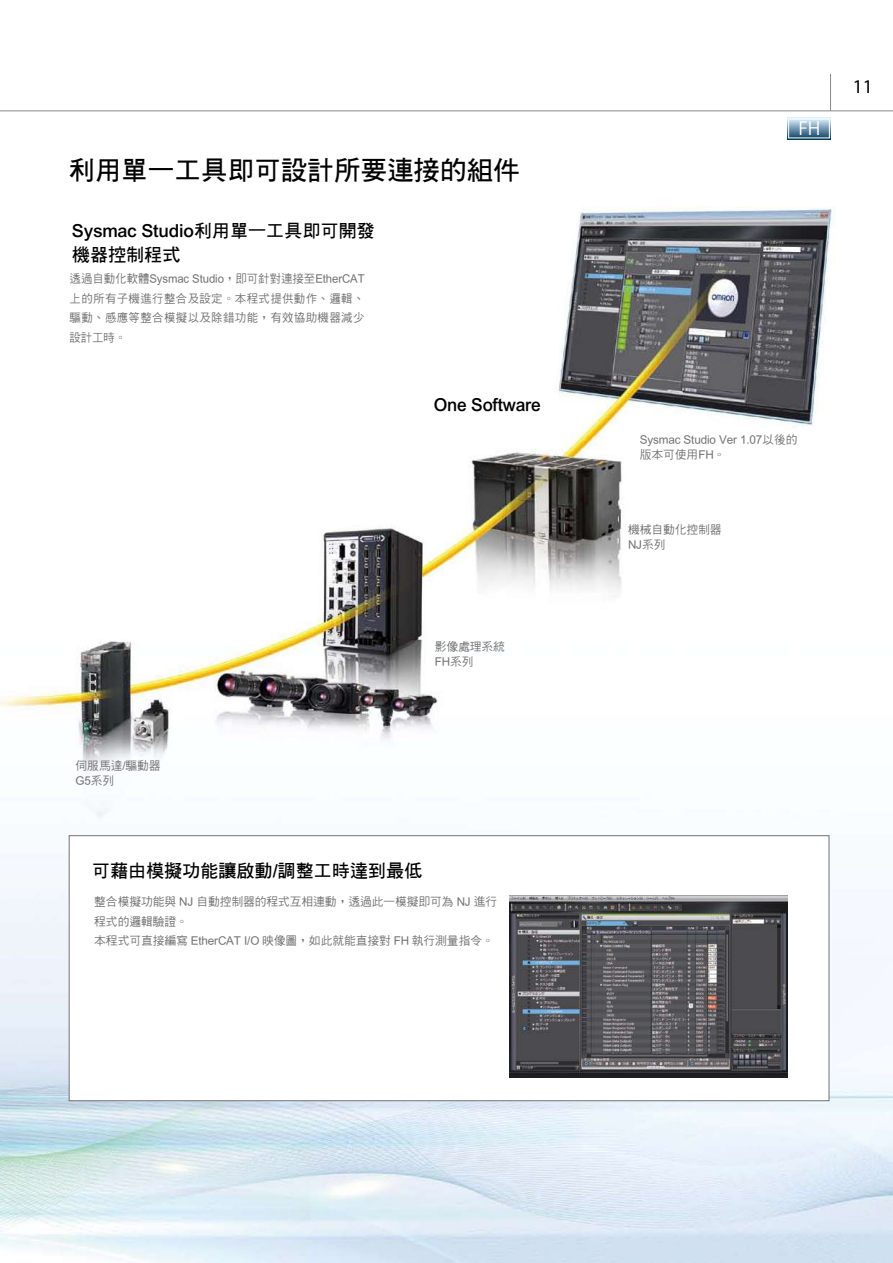
<style>
.page{position:relative;width:893px;height:1263px;background:#fff}
.page>*{position:absolute;margin:0;border:0;box-sizing:border-box;transform-origin:0 0}
.t1{font:26.55px "DF Hei Bd HKP BF";color:#000}
.t2{font:19.5px "Myriad Pro";color:#000}
.t3{font:18px/24px "DF Hei Bd HKP BF";color:#000}
.t4{font:18px "Koz Go Pro";color:#fff}
.t5{font:11.7px/19.5px "DF Hei Md HKP BF";color:#727171}
</style>
<div class="page">
<img style="left:0;top:73px;width:893px;height:1190px">
<hr style="left:0;top:110px;width:893px;height:1px;background:#898989">
<hr style="left:830px;top:74px;width:1px;height:37px;background:#898989">
<svg style="left:787px;top:118px;width:44px;height:21px"></svg>
<div style="left:788px;top:119px;width:42px;height:19px;border:1px solid #fff"></div>
<div style="left:69px;top:836px;width:760px;height:265px;background:#fff"></div>
<div style="left:69px;top:835px;width:760px;height:266px;border:1px solid #727171"></div>
<img style="left:509px;top:896px;width:278px;height:181px">
<h1 class="t1" style="left:68px;top:157px;width:453px">利用單一工具即可設計所要連接的組件</h1>
<h3 class="t3" style="left:72px;top:219px;width:304px">Sysmac Studio利用單一工具即可開發機器控制程式</h3>
<p class="t5" style="left:70px;top:270px;width:296px;text-align:justify">透過自動化軟體Sysmac Studio，即可針對連接至EtherCAT上的所有子機進行整合及設定。本程式提供動作、邏輯、驅動、感應等整合模擬以及除錯功能，有效協助機器減少設計工時。</p>
<h3 class="t3" style="left:434px;top:393px;width:108px">One Software</h3>
<p class="t5" style="left:76px;top:758px;width:87px;line-height:15px">伺服馬達/驅動器<br>G5系列</p>
<p class="t5" style="left:435px;top:639px;width:72px;line-height:15px">影像處理系統<br>FH系列</p>
<h3 class="t3" style="left:92px;top:859px;width:332px">可藉由模擬功能讓啟動/調整工時達到最低</h3>
<p class="t5" style="left:94px;top:892px;width:404px">整合模擬功能與 NJ 自動控制器的程式互相連動，透過此一模擬即可為 NJ 進行程式的邏輯驗證。<br>本程式可直接編寫 EtherCAT I/O 映像圖，如此就能直接對 FH 執行測量指令。</p>
<h3 class="t4" style="left:798px;top:117px;width:23px">FH</h3>
<h2 class="t2" style="left:853px;top:74px;width:22px">11</h2>
<p class="t5" style="left:640px;top:433px;width:159px;line-height:15px">Sysmac Studio Ver 1.07以後的版本可使用FH。</p>
<p class="t5" style="left:628px;top:522px;width:95px;line-height:15px">機械自動化控制器<br>NJ系列</p>
</div>
